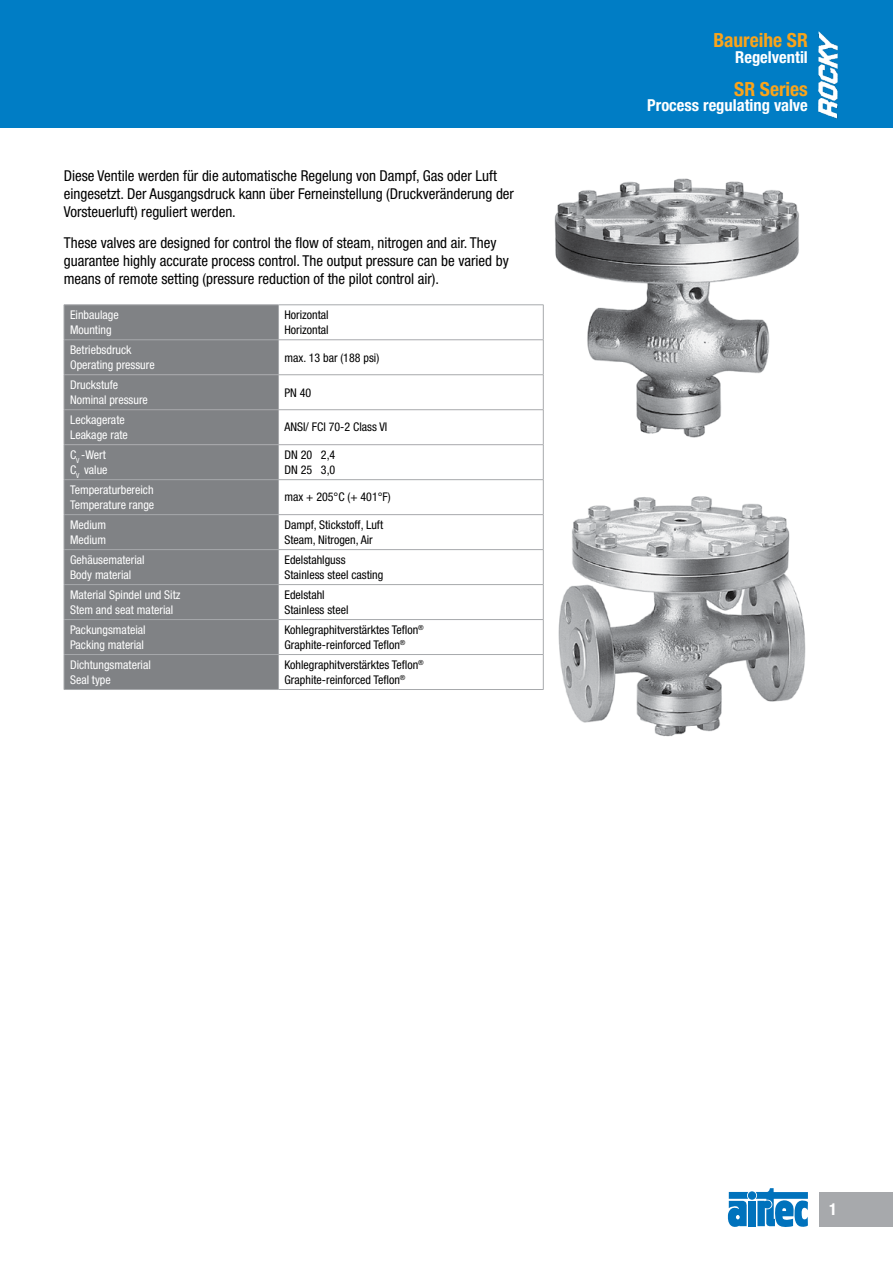
<style>
.page{position:relative;width:893px;height:1263px;background:#fff}
.page>*{position:absolute;margin:0;border:0;box-sizing:border-box;transform-origin:0 0}
.t1{font:700 condensed 19.5px "Helvetica Neue LT Std";color:#faa41a}
.t2{font:700 condensed 16.5px "Helvetica Neue LT Std";color:#fff}
.t3{font:condensed 15px/18px "Helvetica Neue LT Std";color:#000}
.t4{font:condensed 12px/14.4px "Helvetica Neue LT Std";color:#000}
.t5{font:condensed 12px/14.4px "Helvetica Neue LT Std";color:#fff}
</style>
<div class="page">
<div style="left:0;top:0;width:893px;height:128px;background:#007dc5"></div>
<img style="left:818px;top:32px;width:20px;height:87px">
<div style="left:819px;top:1192px;width:74px;height:35px;background:#a7a9ac"></div>
<div style="left:748px;top:1191px;width:8px;height:9px;background:#0072bc;border-radius:50%"></div>
<div style="left:748px;top:1201px;width:8px;height:25px;background:#0072bc"></div>
<svg style="left:728px;top:1192px;width:20px;height:35px"></svg>
<svg style="left:755px;top:1188px;width:53px;height:39px"></svg>
<img style="left:558px;top:496px;width:248px;height:241px">
<img style="left:554px;top:178px;width:245px;height:260px">
<div style="left:65px;top:306px;width:213px;height:383px;background:#808285"></div>
<div style="left:65px;top:375px;width:213px;height:69px;background:#808285"></div>
<hr style="left:64px;top:305px;width:215px;height:1px;background:#a7a9ac">
<hr style="left:64px;top:305px;width:1px;height:35px;background:#a7a9ac">
<hr style="left:279px;top:305px;width:264px;height:1px;background:#a7a9ac">
<hr style="left:278px;top:305px;width:1px;height:35px;background:#a7a9ac">
<hr style="left:543px;top:305px;width:1px;height:35px;background:#a7a9ac">
<hr style="left:64px;top:339px;width:215px;height:1px;background:#a7a9ac">
<hr style="left:64px;top:340px;width:1px;height:34px;background:#a7a9ac">
<hr style="left:279px;top:339px;width:264px;height:1px;background:#a7a9ac">
<hr style="left:278px;top:340px;width:1px;height:34px;background:#a7a9ac">
<hr style="left:543px;top:340px;width:1px;height:34px;background:#a7a9ac">
<hr style="left:64px;top:445px;width:1px;height:34px;background:#a7a9ac">
<hr style="left:278px;top:445px;width:1px;height:34px;background:#a7a9ac">
<hr style="left:543px;top:445px;width:1px;height:34px;background:#a7a9ac">
<hr style="left:64px;top:479px;width:215px;height:1px;background:#a7a9ac">
<hr style="left:64px;top:480px;width:1px;height:34px;background:#a7a9ac">
<hr style="left:279px;top:479px;width:264px;height:1px;background:#a7a9ac">
<hr style="left:278px;top:480px;width:1px;height:34px;background:#a7a9ac">
<hr style="left:543px;top:480px;width:1px;height:34px;background:#a7a9ac">
<hr style="left:64px;top:514px;width:215px;height:1px;background:#a7a9ac">
<hr style="left:64px;top:515px;width:1px;height:34px;background:#a7a9ac">
<hr style="left:279px;top:514px;width:264px;height:1px;background:#a7a9ac">
<hr style="left:278px;top:515px;width:1px;height:34px;background:#a7a9ac">
<hr style="left:543px;top:515px;width:1px;height:34px;background:#a7a9ac">
<hr style="left:64px;top:549px;width:215px;height:1px;background:#a7a9ac">
<hr style="left:64px;top:550px;width:1px;height:34px;background:#a7a9ac">
<hr style="left:279px;top:549px;width:264px;height:1px;background:#a7a9ac">
<hr style="left:278px;top:550px;width:1px;height:34px;background:#a7a9ac">
<hr style="left:543px;top:550px;width:1px;height:34px;background:#a7a9ac">
<hr style="left:64px;top:584px;width:215px;height:1px;background:#a7a9ac">
<hr style="left:64px;top:585px;width:1px;height:34px;background:#a7a9ac">
<hr style="left:279px;top:584px;width:264px;height:1px;background:#a7a9ac">
<hr style="left:278px;top:585px;width:1px;height:34px;background:#a7a9ac">
<hr style="left:543px;top:585px;width:1px;height:34px;background:#a7a9ac">
<hr style="left:64px;top:619px;width:215px;height:1px;background:#a7a9ac">
<hr style="left:64px;top:620px;width:1px;height:34px;background:#a7a9ac">
<hr style="left:279px;top:619px;width:264px;height:1px;background:#a7a9ac">
<hr style="left:278px;top:620px;width:1px;height:34px;background:#a7a9ac">
<hr style="left:543px;top:620px;width:1px;height:34px;background:#a7a9ac">
<hr style="left:64px;top:654px;width:215px;height:1px;background:#a7a9ac">
<hr style="left:64px;top:655px;width:1px;height:34px;background:#a7a9ac">
<hr style="left:279px;top:654px;width:264px;height:1px;background:#a7a9ac">
<hr style="left:278px;top:655px;width:1px;height:34px;background:#a7a9ac">
<hr style="left:543px;top:655px;width:1px;height:34px;background:#a7a9ac">
<hr style="left:64px;top:689px;width:215px;height:1px;background:#a7a9ac">
<hr style="left:279px;top:689px;width:264px;height:1px;background:#a7a9ac">
<hr style="left:64px;top:374px;width:215px;height:1px;background:#a8a9ac">
<hr style="left:64px;top:375px;width:1px;height:34px;background:#a8a9ac">
<hr style="left:279px;top:374px;width:264px;height:1px;background:#a8a9ac">
<hr style="left:278px;top:375px;width:1px;height:34px;background:#a8a9ac">
<hr style="left:543px;top:375px;width:1px;height:34px;background:#a8a9ac">
<hr style="left:64px;top:409px;width:215px;height:1px;background:#a8a9ac">
<hr style="left:64px;top:410px;width:1px;height:34px;background:#a8a9ac">
<hr style="left:279px;top:409px;width:264px;height:1px;background:#a8a9ac">
<hr style="left:278px;top:410px;width:1px;height:34px;background:#a8a9ac">
<hr style="left:543px;top:410px;width:1px;height:34px;background:#a8a9ac">
<hr style="left:64px;top:444px;width:215px;height:1px;background:#a8a9ac">
<hr style="left:279px;top:444px;width:264px;height:1px;background:#a8a9ac">
<p class="t3" style="left:64px;top:166px;width:452px">Diese Ventile werden für die automatische Regelung von Dampf, Gas oder Luft eingesetzt. Der Ausgangsdruck kann über Ferneinstellung (Druckveränderung der<br>Vorsteuerluft) reguliert werden.</p>
<p class="t3" style="left:64px;top:233px;width:447px">These valves are designed for control the flow of steam, nitrogen and air. They guarantee highly accurate process control. The output pressure can be varied by means of remote setting (pressure reduction of the pilot control air).</p>
<p class="t5" style="left:70px;top:308px;width:50px">Einbaulage<br>Mounting</p>
<p class="t4" style="left:285px;top:308px;width:46px">Horizontal<br>Horizontal</p>
<p class="t5" style="left:70px;top:343px;width:86px">Betriebsdruck<br>Operating pressure</p>
<p class="t4" style="left:285px;top:350px;width:96px">max. 13 bar (188 psi)</p>
<p class="t5" style="left:70px;top:378px;width:79px">Druckstufe<br>Nominal pressure</p>
<p class="t4" style="left:285px;top:385px;width:28px">PN 40</p>
<p class="t5" style="left:70px;top:413px;width:59px">Leckagerate<br>Leakage rate</p>
<p class="t4" style="left:285px;top:420px;width:104px">ANSI/ FCI 70-2 Class VI</p>
<p class="t5" style="left:70px;top:448px;width:39px">C<sub>V</sub> -Wert<br>C<sub>V</sub> value</p>
<p class="t4" style="left:285px;top:448px;width:52px">DN 20 2,4<br>DN 25 3,0</p>
<p class="t5" style="left:70px;top:483px;width:86px">Temperaturbereich<br>Temperature range</p>
<p class="t4" style="left:285px;top:490px;width:108px">max + 205°C (+ 401°F)</p>
<p class="t5" style="left:70px;top:518px;width:38px">Medium<br>Medium</p>
<p class="t4" style="left:285px;top:518px;width:100px">Dampf, Stickstoff, Luft<br>Steam, Nitrogen, Air</p>
<p class="t5" style="left:70px;top:553px;width:76px">Gehäusematerial<br>Body material</p>
<p class="t4" style="left:285px;top:553px;width:100px">Edelstahlguss<br>Stainless steel casting</p>
<p class="t5" style="left:70px;top:588px;width:112px">Material Spindel und Sitz<br>Stem and seat material</p>
<p class="t4" style="left:285px;top:588px;width:65px">Edelstahl<br>Stainless steel</p>
<p class="t5" style="left:70px;top:623px;width:77px">Packungsmateial<br>Packing material</p>
<p class="t4" style="left:285px;top:623px;width:141px">Kohlegraphitverstärktes Teflon<sup>®<br></sup>Graphite-reinforced Teflon<sup>®</sup></p>
<p class="t5" style="left:70px;top:657px;width:82px">Dichtungsmaterial<br>Seal type</p>
<p class="t4" style="left:285px;top:657px;width:141px">Kohlegraphitverstärktes Teflon<sup>®<br></sup>Graphite-reinforced Teflon<sup>®</sup></p>
<h1 class="t1" style="left:713px;top:28px;width:96px">Baureihe SR</h1>
<p class="t2" style="left:735px;top:47px;width:74px">Regelventil</p>
<h1 class="t1" style="left:734px;top:78px;width:75px">SR Series</h1>
<p class="t2" style="left:647px;top:95px;width:162px">Process regulating valve</p>
<p class="t2" style="left:829px;top:1199px;width:9px">1</p>
</div>
